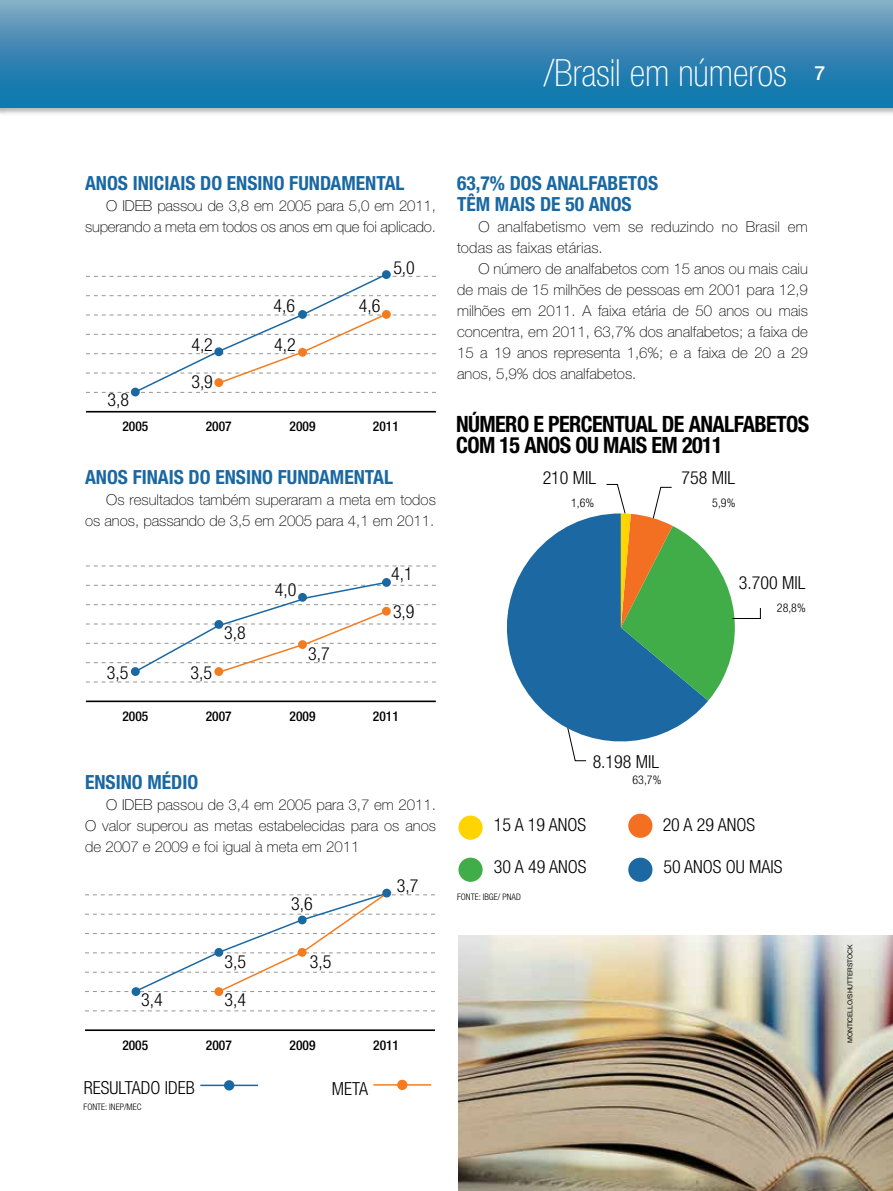
<style>
.page{position:relative;width:893px;height:1191px;background:#fff}
.page>*{position:absolute;margin:0;border:0;box-sizing:border-box;transform-origin:0 0}
.t1{font:100 condensed 37.5px "Helvetica Neue LT Std";color:#fff}
.t2{font:700 condensed 22.5px "Helvetica Neue LT Std";letter-spacing:-.025em;color:#000}
.t3{font:500 19.65px "Helvetica Neue LT Std";color:#fff}
.t4{font:700 condensed 19.5px/21px "Helvetica Neue LT Std";color:#1a68a2}
.t5{font:300 condensed 18px "Helvetica Neue LT Std";color:#000}
.t6{font:100 15px/21px "Helvetica Neue LT Std";color:#000;text-align:right}
.t7{font:500 condensed 13.5px "Helvetica Neue LT Std";color:#000}
.t8{font:300 condensed 12px "Helvetica Neue LT Std";color:#000}
.t9{font:300 condensed 9px "Helvetica Neue LT Std";color:#000}
.t10{font:6.75px "Helvetica Neue LT Std";color:#000}
</style>
<div class="page">
<div style="left:0;top:0;width:893px;height:124px;background:#000;opacity:.3"></div>
<div style="left:0;top:0;width:893px;height:108px;background:linear-gradient(to bottom,#7ea5c1,#0170ab)"></div>
<div style="left:225px;top:1081px;width:9px;height:8px;background:#1a68a2;border-radius:50%"></div>
<div style="left:224px;top:1080px;width:10px;height:10px;border:2px solid #1a68a2;border-radius:50%"></div>
<hr style="left:200px;top:1084px;width:58px;height:2px;background:#1a68a2">
<div style="left:398px;top:1080px;width:9px;height:9px;background:#f47c20;border-radius:50%"></div>
<div style="left:397px;top:1079px;width:10px;height:11px;border:2px solid #f47c20;border-radius:50%"></div>
<hr style="left:373px;top:1084px;width:58px;height:1px;background:#f47c20">
<hr style="left:86px;top:411px;width:350px;height:1px;background:#000">
<svg style="left:86px;top:275px;width:350px;height:118px"></svg>
<div style="left:131px;top:387px;width:9px;height:9px;background:#1a68a2;border-radius:50%"></div>
<div style="left:214px;top:347px;width:9px;height:9px;background:#1a68a2;border-radius:50%"></div>
<div style="left:298px;top:310px;width:9px;height:9px;background:#1a68a2;border-radius:50%"></div>
<div style="left:382px;top:270px;width:9px;height:9px;background:#1a68a2;border-radius:50%"></div>
<div style="left:382px;top:310px;width:9px;height:9px;background:#f47c20;border-radius:50%"></div>
<div style="left:298px;top:348px;width:9px;height:9px;background:#f47c20;border-radius:50%"></div>
<div style="left:214px;top:378px;width:9px;height:9px;background:#f47c20;border-radius:50%"></div>
<hr style="left:86px;top:700px;width:350px;height:2px;background:#000">
<svg style="left:86px;top:681px;width:350px;height:1px"></svg>
<svg style="left:86px;top:565px;width:350px;height:1px"></svg>
<svg style="left:86px;top:582px;width:350px;height:91px"></svg>
<div style="left:131px;top:667px;width:9px;height:9px;background:#1a68a2;border-radius:50%"></div>
<div style="left:214px;top:620px;width:9px;height:9px;background:#1a68a2;border-radius:50%"></div>
<div style="left:298px;top:593px;width:9px;height:9px;background:#1a68a2;border-radius:50%"></div>
<div style="left:382px;top:578px;width:9px;height:9px;background:#1a68a2;border-radius:50%"></div>
<div style="left:382px;top:607px;width:9px;height:8px;background:#f47c20;border-radius:50%"></div>
<div style="left:298px;top:640px;width:9px;height:9px;background:#f47c20;border-radius:50%"></div>
<div style="left:214px;top:667px;width:9px;height:9px;background:#f47c20;border-radius:50%"></div>
<hr style="left:85px;top:1029px;width:350px;height:2px;background:#000">
<svg style="left:85px;top:1010px;width:350px;height:1px"></svg>
<svg style="left:85px;top:892px;width:350px;height:101px"></svg>
<div style="left:132px;top:987px;width:8px;height:9px;background:#1a68a2;border-radius:50%"></div>
<div style="left:214px;top:948px;width:9px;height:8px;background:#1a68a2;border-radius:50%"></div>
<div style="left:298px;top:915px;width:9px;height:9px;background:#1a68a2;border-radius:50%"></div>
<div style="left:382px;top:888px;width:9px;height:9px;background:#1a68a2;border-radius:50%"></div>
<div style="left:298px;top:948px;width:9px;height:8px;background:#f47c20;border-radius:50%"></div>
<div style="left:214px;top:987px;width:9px;height:9px;background:#f47c20;border-radius:50%"></div>
<div style="left:458px;top:815px;width:25px;height:24px;background:#ffd400;border-radius:50%"></div>
<div style="left:628px;top:813px;width:24px;height:25px;background:#f36f21;border-radius:50%"></div>
<div style="left:458px;top:857px;width:25px;height:25px;background:#41ad49;border-radius:50%"></div>
<div style="left:628px;top:857px;width:24px;height:25px;background:#1b68a2;border-radius:50%"></div>
<svg style="left:573px;top:755px;width:14px;height:6px"></svg>
<svg style="left:507px;top:514px;width:201px;height:241px;fill:#1b68a2"></svg>
<svg style="left:606px;top:484px;width:155px;height:216px"></svg>
<img style="left:458px;top:936px;width:435px;height:255px">
<p class="t1" style="left:544px;top:52px;width:244px">/Brasil em números</p>
<p class="t3" style="left:814px;top:61px;width:12px">7</p>
<p class="t4" style="left:85px;top:172px;width:321px">ANOS INICIAIS DO ENSINO FUNDAMENTAL</p>
<p class="t6" style="left:85px;top:195px;width:352px">O IDEB passou de 3,8 em 2005 para 5,0 em 2011, superando a meta em todos os anos em que foi aplicado.</p>
<p class="t5" style="left:108px;top:389px;width:23px">3,8</p>
<p class="t5" style="left:274px;top:295px;width:23px">4,6</p>
<p class="t5" style="left:359px;top:295px;width:23px">4,6</p>
<p class="t5" style="left:191px;top:334px;width:23px">4,2</p>
<p class="t5" style="left:274px;top:334px;width:23px">4,2</p>
<p class="t5" style="left:191px;top:372px;width:23px">3,9</p>
<p class="t5" style="left:393px;top:257px;width:23px">5,0</p>
<p class="t7" style="left:206px;top:418px;width:27px">2007</p>
<p class="t7" style="left:290px;top:418px;width:27px">2009</p>
<p class="t7" style="left:373px;top:418px;width:27px">2011</p>
<p class="t4" style="left:85px;top:466px;width:310px">ANOS FINAIS DO ENSINO FUNDAMENTAL</p>
<p class="t6" style="left:85px;top:489px;width:352px">Os resultados também superaram a meta em todos<br>os anos, passando de 3,5 em 2005 para 4,1 em 2011.</p>
<p class="t7" style="left:122px;top:418px;width:27px">2005</p>
<p class="t5" style="left:107px;top:662px;width:23px">3,5</p>
<p class="t5" style="left:190px;top:662px;width:23px">3,5</p>
<p class="t5" style="left:224px;top:622px;width:23px">3,8</p>
<p class="t5" style="left:275px;top:579px;width:23px">4,0</p>
<p class="t5" style="left:308px;top:643px;width:23px">3,7</p>
<p class="t5" style="left:391px;top:563px;width:23px">4,1</p>
<p class="t5" style="left:393px;top:601px;width:23px">3,9</p>
<p class="t7" style="left:122px;top:708px;width:27px">2005</p>
<p class="t7" style="left:206px;top:708px;width:27px">2007</p>
<p class="t7" style="left:290px;top:708px;width:27px">2009</p>
<p class="t7" style="left:373px;top:708px;width:27px">2011</p>
<p class="t4" style="left:85px;top:771px;width:115px">ENSINO MÉDIO</p>
<p class="t6" style="left:85px;top:794px;width:352px;text-align:justify;text-indent:21px">O IDEB passou de 3,4 em 2005 para 3,7 em 2011.<br>O valor superou as metas estabelecidas para os anos de 2007 e 2009 e foi igual à meta em 2011</p>
<p class="t5" style="left:291px;top:893px;width:23px">3,6</p>
<p class="t5" style="left:224px;top:951px;width:23px">3,5</p>
<p class="t5" style="left:310px;top:951px;width:23px">3,5</p>
<p class="t5" style="left:141px;top:989px;width:23px">3,4</p>
<p class="t5" style="left:224px;top:989px;width:23px">3,4</p>
<p class="t5" style="left:397px;top:875px;width:23px">3,7</p>
<p class="t7" style="left:122px;top:1037px;width:27px">2005</p>
<p class="t7" style="left:206px;top:1037px;width:27px">2007</p>
<p class="t7" style="left:290px;top:1037px;width:27px">2009</p>
<p class="t7" style="left:373px;top:1037px;width:27px">2011</p>
<p class="t5" style="left:84px;top:1077px;width:111px">RESULTADO IDEB</p>
<p class="t5" style="left:332px;top:1078px;width:37px">META</p>
<p class="t9" style="left:84px;top:1102px;width:59px">FONTE: INEP/MEC</p>
<p class="t4" style="left:457px;top:172px;width:203px">63,7% DOS ANALFABETOS<br>TÊM MAIS DE 50 ANOS</p>
<p class="t6" style="left:478px;top:216px;width:331px">O analfabetismo vem se reduzindo no Brasil em</p>
<p class="t6" style="left:457px;top:237px;width:147px">todas as faixas etárias.</p>
<p class="t6" style="left:478px;top:258px;width:331px">O número de analfabetos com 15 anos ou mais caiu</p>
<p class="t6" style="left:457px;top:279px;width:352px">de mais de 15 milhões de pessoas em 2001 para 12,9</p>
<p class="t6" style="left:457px;top:300px;width:352px">milhões em 2011. A faixa etária de 50 anos ou mais</p>
<p class="t6" style="left:457px;top:321px;width:352px">concentra, em 2011, 63,7% dos analfabetos; a faixa de</p>
<p class="t6" style="left:457px;top:342px;width:352px">15 a 19 anos representa 1,6%; e a faixa de 20 a 29</p>
<p class="t6" style="left:457px;top:363px;width:181px">anos, 5,9% dos analfabetos.</p>
<p class="t2" style="left:456px;top:410px;width:25px">NÚMERO</p>
<p class="t2" style="left:533px;top:410px;width:27px">E PERCE</p>
<p class="t2" style="left:602px;top:410px;width:164px">NTUAL DE ANALFABETOS</p>
<p class="t2" style="left:456px;top:431px;width:14px">COM</p>
<p class="t2" style="left:500px;top:431px;width:225px">15 ANOS OU MAIS EM 2011</p>
<p class="t5" style="left:543px;top:467px;width:55px">210 MIL</p>
<p class="t5" style="left:681px;top:467px;width:55px">758 MI L</p>
<p class="t8" style="left:571px;top:496px;width:25px">1,6%</p>
<p class="t8" style="left:712px;top:496px;width:25px">5,9%</p>
<p class="t5" style="left:739px;top:572px;width:68px">3.700 MIL</p>
<p class="t5" style="left:593px;top:751px;width:68px">8.198 MIL</p>
<p class="t8" style="left:632px;top:773px;width:30px">63,7%</p>
<p class="t8" style="left:777px;top:601px;width:30px">28,8%</p>
<p class="t5" style="left:494px;top:814px;width:94px">15 A 19 ANOS</p>
<p class="t5" style="left:494px;top:856px;width:94px">30 A 49 ANOS</p>
<p class="t9" style="left:457px;top:892px;width:60px">FONTE: IBGE/ PNAD</p>
<p class="t5" style="left:663px;top:814px;width:94px">20 A 29 ANOS</p>
<p class="t5" style="left:663px;top:856px;width:120px">50 ANOS OU MAIS</p>
<p class="t10" style="left:846px;top:1043px;width:100px;rotate:-90deg">m ontic ello/SH UTTERSTOCK</p>
</div>
